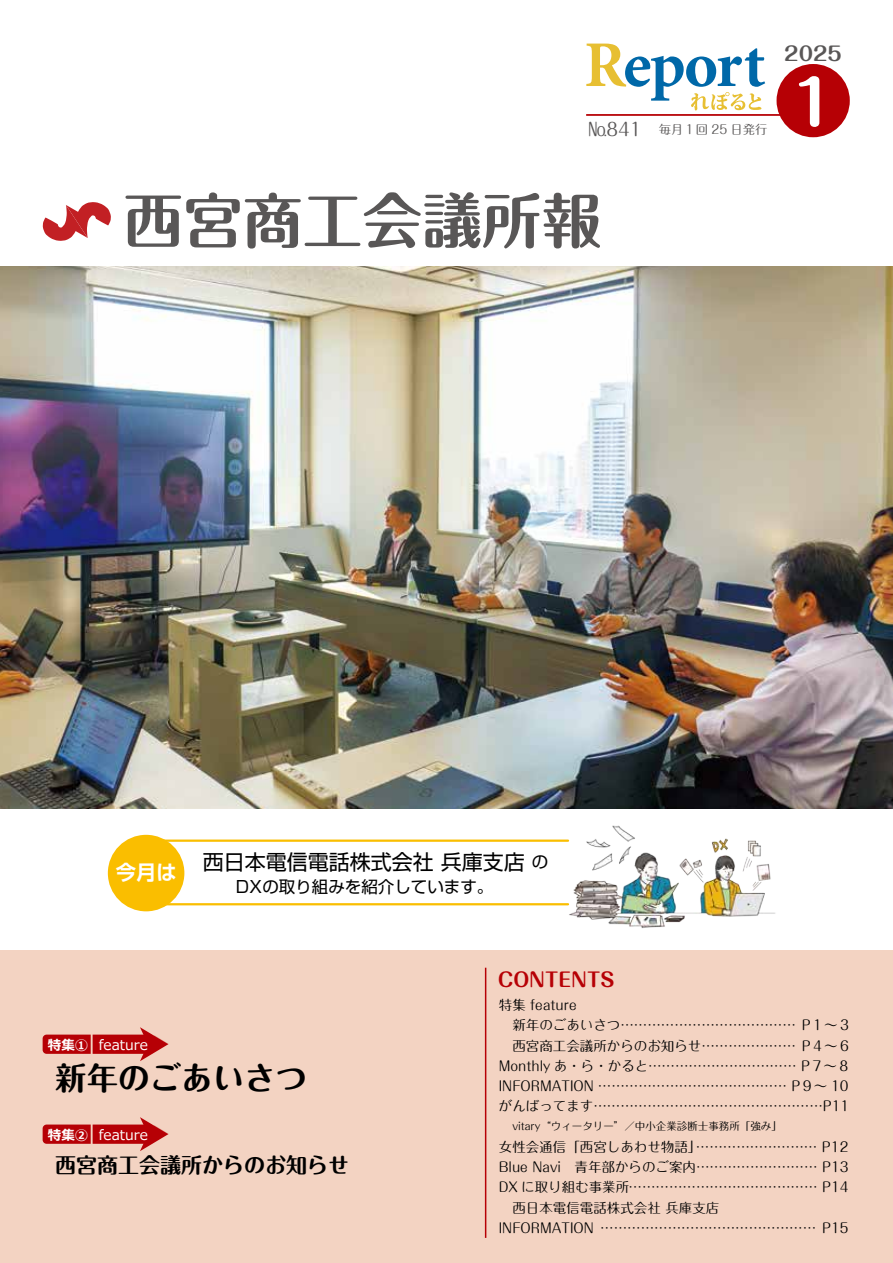
<style>
.page{position:relative;width:893px;height:1263px;background:#fff}
.page>*{position:absolute;margin:0;border:0;box-sizing:border-box;transform-origin:0 0}
.t1{font:700 61.5px "Maru Fo Pro";color:#fff}
.t2{font:700 59.7px "Maru Fo Pro";color:#595757}
.t3{font:700 31.5px "Maru Fo Pro";color:#000}
.t4{font:21px "Shin Go Pro";color:#000}
.t5{font:700 21px "Maru Fo Pro";color:#000}
.t6{font:700 20.25px "Shin Go Pro De";color:#fff}
.t7{font:700 19.5px "Maru Fo Pro";color:#b60005}
.t8{font:700 19.5px "Maru Fo Pro";color:#595757}
.t9{font:16.5px "Shin Go Pro";color:#000}
.t10{font:14.1px "Meiryo";color:#fff}
.t11{font:13.5px/20.2px "Maru Fo Pro";color:#000}
.t12{font:12.45px "Maru Fo Pro";color:#595757}
.t13{font:10.5px "Maru Fo Pro";color:#000}
.s1{font-size:18px}
.s2{font-size:16.5px}
.s3{font-weight:700;font-size:13.5px}
</style>
<div class="page">
<div style="left:0;top:950px;width:893px;height:313px;background:#f3d3c2"></div>
<img style="left:0;top:266px;width:893px;height:543px">
<div style="left:108px;top:835px;width:76px;height:76px;background:#fabe00;border-radius:50%"></div>
<hr style="left:142px;top:839px;width:426px;height:3px;background:#fabe00">
<hr style="left:142px;top:903px;width:426px;height:2px;background:#fabe00">
<img style="left:566px;top:825px;width:209px;height:103px">
<svg style="left:43px;top:202px;width:68px;height:39px"></svg>
<hr style="left:485px;top:968px;width:1px;height:270px;background:#b60005">
<svg style="left:43px;top:1027px;width:125px;height:34px"></svg>
<svg style="left:43px;top:1117px;width:125px;height:34px"></svg>
<svg style="left:586px;top:44px;width:179px;height:66px"></svg>
<hr style="left:586px;top:114px;width:232px;height:2px;background:#b60005">
<div style="left:776px;top:64px;width:74px;height:73px;background:#b60005;border-radius:50%"></div>
<p class="t12" style="left:588px;top:119px;width:181px"><span class="s1">№841</span> 毎月１回 25 日発行</p>
<h3 class="t8" style="left:784px;top:38px;width:59px">2025</h3>
<h1 class="t1" style="left:791px;top:54px;width:47px">1</h1>
<h2 class="t2" style="left:123px;top:173px;width:479px">西宮商工会議所報</h2>
<h3 class="t6" style="left:116px;top:856px;width:63px">今月は</h3>
<h3 class="t4" style="left:203px;top:845px;width:347px">西日本電信電話株式会社 兵庫支店 <span class="s2">の</span></h3>
<p class="t9" style="left:203px;top:873px;width:292px">　　DXの取り組みを紹介しています。</p>
<p class="t10" style="left:48px;top:1035px;width:101px"><span class="s3">特集①</span> feature</p>
<h3 class="t3" style="left:55px;top:1053px;width:253px">新年のごあいさつ</h3>
<p class="t10" style="left:48px;top:1124px;width:101px"><span class="s3">特集②</span> feature</p>
<h3 class="t5" style="left:55px;top:1148px;width:295px">西宮商工会議所からのお知らせ</h3>
<h3 class="t7" style="left:498px;top:964px;width:118px">CONTENTS</h3>
<p class="t11" style="left:499px;top:993px;width:79px">特集 feature</p>
<p class="t11" style="left:512px;top:1013px;width:340px">新年のごあいさつ………………………………… P１～３</p>
<p class="t11" style="left:512px;top:1034px;width:340px">西宮商工会議所からのお知らせ………………… P４～６</p>
<p class="t11" style="left:499px;top:1054px;width:353px">Monthly あ・ら・かると…………………………… P７～８</p>
<p class="t11" style="left:499px;top:1074px;width:351px">INFORMATION …………………………………… P９～ 10</p>
<p class="t11" style="left:499px;top:1094px;width:352px">がんばってます……………………………………………P11</p>
<p class="t13" style="left:512px;top:1118px;width:271px">vitary“ウィータリー”／中小企業診断士事務所「強み」</p>
<p class="t11" style="left:499px;top:1135px;width:351px">女性会通信「西宮しあわせ物語」……………………… P12<br>Blue Navi　青年部からのご案内……………………… P13<br>DX に取り組む事業所…………………………………… P14　西日本電信電話株式会社 兵庫支店<br>INFORMATION ………………………………………… P15</p>
</div>
